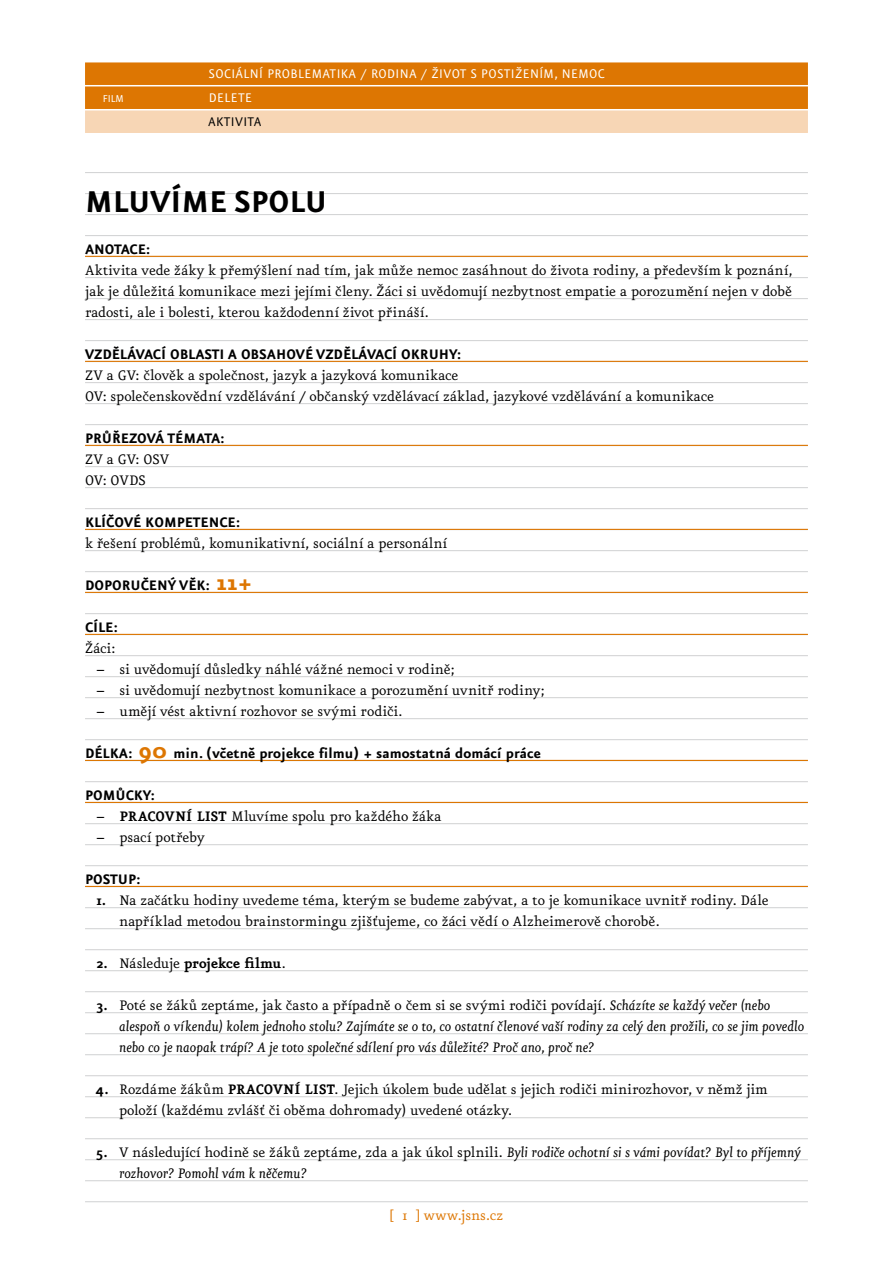
<style>
.page{position:relative;width:893px;height:1263px;background:#fff}
.page>*{position:absolute;margin:0;border:0;box-sizing:border-box;transform-origin:0 0}
.t1{font:700 36px "Eureka Sans OT";color:#000}
.t2{font:16.5px/21px "Eureka OT";letter-spacing:-.005em;color:#000}
.t3{font:italic 16.5px/21px "Eureka OT";letter-spacing:-.005em;color:#000}
.t4{font:700 16.5px "Eureka Sans OT";color:#000}
.t5{font:700 16.5px "Eureka OT";letter-spacing:-.015em;color:#000}
.t6{font:16.5px "Eureka OT";color:#dd7602}
.t7{font:15px/24px "Eureka Sans OT";letter-spacing:.025em;color:#fff}
.t8{font:15px "Eureka Sans OT";color:#000}
.t9{font:12px "Eureka Sans OT";color:#fff}
.s1{font-size:27px;color:#dd7602}
.s2{font-weight:700}
.s3{font-weight:400}
.s4{font-weight:700;font-style:normal}
.s5{font-style:normal}
</style>
<div class="page">
<hr style="left:85px;top:172px;width:723px;height:1px;background:#d0d1d2">
<hr style="left:85px;top:193px;width:723px;height:1px;background:#d0d1d2">
<hr style="left:85px;top:214px;width:723px;height:1px;background:#d0d1d2">
<hr style="left:85px;top:235px;width:723px;height:1px;background:#d0d1d2">
<hr style="left:85px;top:277px;width:723px;height:1px;background:#d0d1d2">
<hr style="left:85px;top:298px;width:723px;height:1px;background:#d0d1d2">
<hr style="left:85px;top:319px;width:723px;height:1px;background:#d0d1d2">
<hr style="left:85px;top:340px;width:723px;height:1px;background:#d0d1d2">
<hr style="left:85px;top:382px;width:723px;height:1px;background:#d0d1d2">
<hr style="left:85px;top:403px;width:723px;height:1px;background:#d0d1d2">
<hr style="left:85px;top:424px;width:723px;height:1px;background:#d0d1d2">
<hr style="left:85px;top:466px;width:723px;height:1px;background:#d0d1d2">
<hr style="left:85px;top:487px;width:723px;height:1px;background:#d0d1d2">
<hr style="left:85px;top:508px;width:723px;height:1px;background:#d0d1d2">
<hr style="left:85px;top:550px;width:723px;height:1px;background:#d0d1d2">
<hr style="left:85px;top:571px;width:723px;height:1px;background:#d0d1d2">
<hr style="left:85px;top:613px;width:723px;height:1px;background:#d0d1d2">
<hr style="left:85px;top:655px;width:723px;height:1px;background:#d0d1d2">
<hr style="left:85px;top:676px;width:723px;height:1px;background:#d0d1d2">
<hr style="left:85px;top:697px;width:723px;height:1px;background:#d0d1d2">
<hr style="left:85px;top:718px;width:723px;height:1px;background:#d0d1d2">
<hr style="left:85px;top:739px;width:723px;height:1px;background:#d0d1d2">
<hr style="left:85px;top:781px;width:723px;height:1px;background:#d0d1d2">
<hr style="left:85px;top:823px;width:723px;height:1px;background:#d0d1d2">
<hr style="left:85px;top:844px;width:723px;height:1px;background:#d0d1d2">
<hr style="left:85px;top:865px;width:723px;height:1px;background:#d0d1d2">
<hr style="left:85px;top:907px;width:723px;height:1px;background:#d0d1d2">
<hr style="left:85px;top:928px;width:723px;height:1px;background:#d0d1d2">
<hr style="left:85px;top:949px;width:723px;height:1px;background:#d0d1d2">
<hr style="left:85px;top:970px;width:723px;height:1px;background:#d0d1d2">
<hr style="left:85px;top:991px;width:723px;height:1px;background:#d0d1d2">
<hr style="left:85px;top:1012px;width:723px;height:1px;background:#d0d1d2">
<hr style="left:85px;top:1033px;width:723px;height:1px;background:#d0d1d2">
<hr style="left:85px;top:1054px;width:723px;height:1px;background:#d0d1d2">
<hr style="left:85px;top:1075px;width:723px;height:1px;background:#d0d1d2">
<hr style="left:85px;top:1096px;width:723px;height:1px;background:#d0d1d2">
<hr style="left:85px;top:1117px;width:723px;height:1px;background:#d0d1d2">
<hr style="left:85px;top:1138px;width:723px;height:1px;background:#d0d1d2">
<hr style="left:85px;top:1159px;width:723px;height:1px;background:#d0d1d2">
<hr style="left:85px;top:1180px;width:723px;height:1px;background:#d0d1d2">
<hr style="left:85px;top:1201px;width:723px;height:1px;background:#d0d1d2">
<div style="left:85px;top:62px;width:723px;height:23px;background:#dd7602"></div>
<div style="left:85px;top:86px;width:723px;height:23px;background:#dd7602"></div>
<div style="left:85px;top:110px;width:723px;height:23px;background:#f7d6b5"></div>
<hr style="left:85px;top:256px;width:723px;height:1px;background:#dd7602">
<hr style="left:85px;top:361px;width:723px;height:1px;background:#dd7602">
<hr style="left:85px;top:445px;width:723px;height:1px;background:#dd7602">
<hr style="left:85px;top:529px;width:723px;height:1px;background:#dd7602">
<hr style="left:85px;top:592px;width:723px;height:1px;background:#dd7602">
<hr style="left:85px;top:634px;width:723px;height:1px;background:#dd7602">
<hr style="left:85px;top:760px;width:723px;height:1px;background:#dd7602">
<hr style="left:85px;top:802px;width:723px;height:1px;background:#dd7602">
<hr style="left:85px;top:886px;width:723px;height:1px;background:#dd7602">
<p class="t9" style="left:103px;top:92px;width:23px">FILM</p>
<p class="t7" style="left:209px;top:62px;width:398px">SOCIÁLNÍ PROBLEMATIKA / RODINA / ŽIVOT S POSTIŽENÍM, NEMOC<br>DELETE</p>
<p class="t8" style="left:208px;top:114px;width:8px">AKTIVITA</p>
<h1 class="t1" style="left:85px;top:184px;width:244px">MLUVÍME SPOLU</h1>
<p class="t4" style="left:85px;top:241px;width:67px">ANOTACE:</p>
<p class="t2" style="left:85px;top:260px;width:709px;text-align:justify">Aktivita vede žáky k přemýšlení nad tím, jak může nemoc zasáhnout do života rodiny, a především k poznání, jak je důležitá komunikace mezi jejími členy. Žáci si uvědomují nezbytnost empatie a porozumění nejen v době radosti, ale i bolesti, kterou každodenní život přináší.</p>
<p class="t4" style="left:85px;top:346px;width:378px">VZDĚLÁVACÍ OBLASTI A OBSAHOVÉ VZDĚLÁVACÍ OKRUHY:</p>
<p class="t2" style="left:85px;top:365px;width:630px">ZV a GV: člověk a společnost, jazyk a jazyková komunikace<br>OV: společenskovědní vzdělávání / občanský vzdělávací základ, jazykové vzdělávání a komunikace</p>
<p class="t4" style="left:85px;top:430px;width:141px">PRŮŘEZOVÁ TÉMATA:</p>
<p class="t2" style="left:85px;top:449px;width:86px">ZV a GV: OSV<br>OV: OVDS</p>
<p class="t4" style="left:85px;top:514px;width:157px">KLÍČOVÉ KOMPETENCE:</p>
<p class="t2" style="left:85px;top:533px;width:364px">k řešení problémů, komunikativní, sociální a personální</p>
<p class="t4" style="left:85px;top:577px;width:169px">DOPORUČENÝ VĚK: <span class="s1">11+</span></p>
<p class="t4" style="left:85px;top:619px;width:34px">CÍLE:</p>
<p class="t2" style="left:85px;top:638px;width:32px">Žáci:</p>
<p class="t2" style="left:97px;top:659px;width:360px">– si uvědomují důsledky náhlé vážné nemoci v rodině;</p>
<p class="t2" style="left:97px;top:680px;width:450px">– si uvědomují nezbytnost komunikace a porozumění uvnitř rodiny;</p>
<p class="t2" style="left:97px;top:701px;width:308px">– umějí vést aktivní rozhovor se svými rodiči.</p>
<p class="t4" style="left:85px;top:745px;width:457px">DÉLKA: <span class="s1">90</span> min. (včetně projekce filmu) + samostatná domácí práce</p>
<p class="t4" style="left:85px;top:787px;width:71px">POMŮCKY:</p>
<p class="t2" style="left:97px;top:806px;width:347px">– <span class="s2">PRACOVNÍ LIST</span> Mluvíme spolu pro každého žáka</p>
<p class="t2" style="left:97px;top:827px;width:110px">– psací potřeby</p>
<p class="t4" style="left:85px;top:871px;width:57px">POSTUP:</p>
<p class="t2" style="left:119px;top:890px;width:651px;text-indent:-23px"><span class="s2">1.</span> Na začátku hodiny uvedeme téma, kterým se budeme zabývat, a to je komunikace uvnitř rodiny. Dále například metodou brainstormingu zjišťujeme, co žáci vědí o Alzheimerově chorobě.</p>
<p class="t5" style="left:96px;top:955px;width:191px">2. <span class="s3">Následuje</span> projekce filmu<span class="s3">.</span></p>
<p class="t3" style="left:119px;top:995px;width:687px;text-indent:-23px"><span class="s4">3.</span> <span class="s5">Poté se žáků zeptáme, jak často a případně o čem si se svými rodiči povídají.</span> Scházíte se každý večer (nebo alespoň o víkendu) kolem jednoho stolu? Zajímáte se o to, co ostatní členové vaší rodiny za celý den prožili, co se jim povedlo nebo co je naopak trápí? A je toto společné sdílení pro vás důležité? Proč ano, proč ne?</p>
<p class="t2" style="left:119px;top:1079px;width:650px;text-indent:-23px"><span class="s2">4.</span> Rozdáme žákům <span class="s2">PRACOVNÍ LIST</span>. Jejich úkolem bude udělat s jejich rodiči minirozhovor, v němž jim položí (každému zvlášť či oběma dohromady) uvedené otázky.</p>
<p class="t3" style="left:119px;top:1142px;width:683px;text-indent:-23px"><span class="s4">5.</span> <span class="s5">V následující hodině se žáků zeptáme, zda a jak úkol splnili.</span> Byli rodiče ochotní si s vámi povídat? Byl to příjemný rozhovor? Pomohl vám k něčemu?</p>
<p class="t6" style="left:390px;top:1207px;width:115px">[ 1 ] www.jsns.cz</p>
</div>
